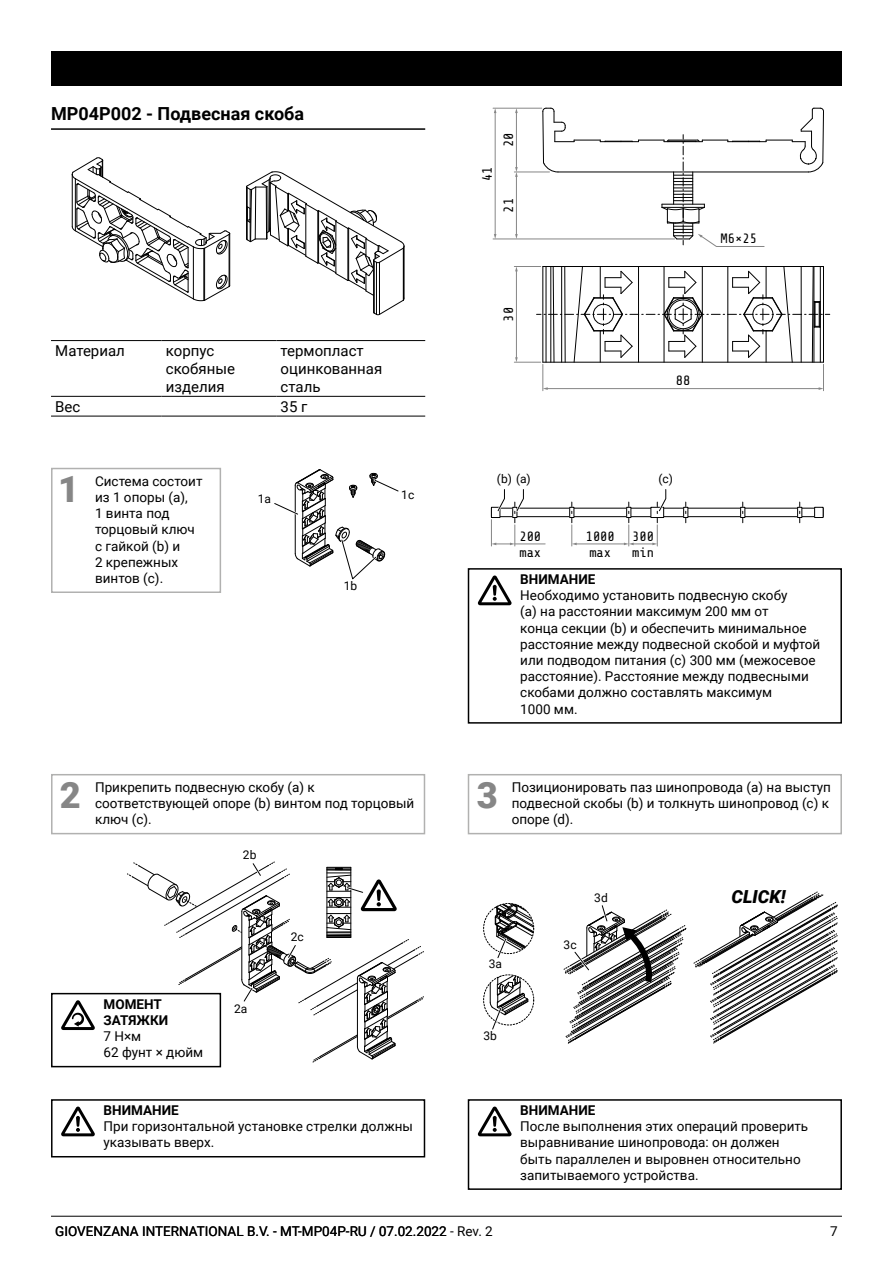
<style>
.page{position:relative;width:893px;height:1263px;background:#fff}
.page>*{position:absolute;margin:0;border:0;box-sizing:border-box;transform-origin:0 0}
.t1{font:900 36.3px "Roboto";color:#868686}
.t2{font:700 18px "Roboto";color:#000}
.t3{font:italic 900 18px "Roboto";color:#000}
.t4{font:15px/18px "Roboto";color:#000}
.t5{font:13.5px/16.2px "Roboto";color:#000}
.t6{font:700 13.5px/16.2px "Roboto";color:#000}
.t7{font:13.5px/16.2px "Share Tech Mono";color:#000}
.t8{font:12px "Roboto";color:#000}
</style>
<div class="page">
<hr style="left:51px;top:1216px;width:791px;height:1px;background:#000">
<div style="left:51px;top:51px;width:791px;height:34px;background:#000"></div>
<hr style="left:51px;top:128px;width:374px;height:2px;background:#000">
<hr style="left:51px;top:340px;width:111px;height:1px;background:#000">
<hr style="left:162px;top:340px;width:114px;height:1px;background:#000">
<hr style="left:276px;top:340px;width:149px;height:1px;background:#000">
<hr style="left:51px;top:396px;width:111px;height:1px;background:#000">
<hr style="left:162px;top:396px;width:114px;height:1px;background:#000">
<hr style="left:276px;top:396px;width:149px;height:1px;background:#000">
<hr style="left:51px;top:416px;width:111px;height:1px;background:#000">
<hr style="left:162px;top:416px;width:114px;height:1px;background:#000">
<hr style="left:276px;top:416px;width:149px;height:1px;background:#000">
<hr style="left:493px;top:108px;width:49px;height:1px;background:#868686">
<hr style="left:514px;top:172px;width:35px;height:1px;background:#868686">
<hr style="left:493px;top:239px;width:182px;height:1px;background:#868686">
<hr style="left:516px;top:112px;width:1px;height:56px;background:#868686">
<hr style="left:516px;top:176px;width:1px;height:59px;background:#868686">
<svg style="left:515px;top:234px;width:3px;height:5px"></svg>
<svg style="left:515px;top:167px;width:3px;height:10px"></svg>
<hr style="left:495px;top:112px;width:1px;height:123px;background:#868686">
<svg style="left:542px;top:107px;width:282px;height:140px"></svg>
<svg style="left:514px;top:266px;width:316px;height:125px"></svg>
<svg style="left:71px;top:157px;width:159px;height:144px"></svg>
<hr style="left:404px;top:246px;width:1px;height:52px;background:#000">
<svg style="left:246px;top:171px;width:158px;height:145px"></svg>
<svg style="left:274px;top:469px;width:125px;height:111px"></svg>
<svg style="left:127px;top:861px;width:297px;height:201px"></svg>
<svg style="left:694px;top:892px;width:144px;height:151px"></svg>
<div style="left:483px;top:974px;width:51px;height:51px;border:1px dashed #000;border-radius:50%"></div>
<svg style="left:494px;top:903px;width:40px;height:55px"></svg>
<svg style="left:489px;top:975px;width:40px;height:55px"></svg>
<svg style="left:563px;top:905px;width:123px;height:138px"></svg>
<div style="left:51px;top:468px;width:170px;height:125px;border:2px solid #b1b1b0"></div>
<div style="left:51px;top:774px;width:374px;height:60px;border:2px solid #b1b1b0"></div>
<div style="left:468px;top:774px;width:374px;height:60px;border:2px solid #b1b1b0"></div>
<div style="left:52px;top:994px;width:168px;height:72px;background:#fff"></div>
<svg style="left:61px;top:1000px;width:34px;height:30px"></svg>
<div style="left:51px;top:993px;width:170px;height:74px;border:2px solid #000"></div>
<svg style="left:61px;top:1106px;width:34px;height:30px"></svg>
<div style="left:51px;top:1099px;width:374px;height:58px;border:2px solid #000"></div>
<svg style="left:478px;top:1106px;width:34px;height:30px"></svg>
<div style="left:468px;top:1099px;width:374px;height:91px;border:2px solid #000"></div>
<svg style="left:478px;top:575px;width:34px;height:30px"></svg>
<div style="left:468px;top:568px;width:374px;height:156px;border:2px solid #000"></div>
<div style="left:491px;top:508px;width:332px;height:9px;border:1px solid #000"></div>
<div style="left:569px;top:507px;width:5px;height:11px;border:1px solid #000"></div>
<div style="left:683px;top:507px;width:5px;height:11px;border:1px solid #000"></div>
<div style="left:740px;top:507px;width:5px;height:11px;border:1px solid #000"></div>
<div style="left:797px;top:507px;width:5px;height:11px;border:1px solid #000"></div>
<div style="left:815px;top:507px;width:8px;height:10px;background:#fff"></div>
<div style="left:814px;top:507px;width:9px;height:11px;border:1px solid #000"></div>
<hr style="left:576px;top:543px;width:49px;height:1px;background:#868686">
<svg style="left:491px;top:489px;width:35px;height:57px"></svg>
<svg style="left:571px;top:502px;width:6px;height:44px"></svg>
<svg style="left:624px;top:489px;width:44px;height:57px"></svg>
<svg style="left:685px;top:502px;width:1px;height:21px"></svg>
<svg style="left:742px;top:502px;width:1px;height:21px"></svg>
<svg style="left:799px;top:502px;width:1px;height:21px"></svg>
<hr style="left:515px;top:543px;width:30px;height:1px;background:#868686">
<h2 class="t2" style="left:51px;top:101px;width:255px">MP04P002 - Подвесная скоба</h2>
<p class="t4" style="left:55px;top:341px;width:71px">Материал</p>
<p class="t4" style="left:166px;top:341px;width:71px">корпус скобяные изделия</p>
<p class="t4" style="left:281px;top:341px;width:103px">термопласт оцинкованная сталь</p>
<p class="t4" style="left:55px;top:397px;width:27px">Вес</p>
<p class="t4" style="left:281px;top:397px;width:28px">35 г</p>
<h1 class="t1" style="left:58px;top:464px;width:23px">1</h1>
<p class="t5" style="left:95px;top:472px;width:109px">Система состоит из 1 опоры (a),<br>1 винта под торцовый ключ с гайкой (b) и<br>2 крепежных винтов (c).</p>
<p class="t8" style="left:258px;top:491px;width:15px">1a</p>
<p class="t8" style="left:344px;top:578px;width:15px">1b</p>
<p class="t8" style="left:401px;top:486px;width:15px">1c</p>
<p class="t7" style="left:480px;top:181px;width:16px;rotate:-90deg">41</p>
<p class="t7" style="left:501px;top:147px;width:16px;rotate:-90deg">20</p>
<p class="t7" style="left:501px;top:213px;width:16px;rotate:-90deg">21</p>
<p class="t7" style="left:501px;top:322px;width:16px;rotate:-90deg">30</p>
<p class="t7" style="left:721px;top:231px;width:38px">M6×25</p>
<p class="t7" style="left:676px;top:373px;width:16px">88</p>
<p class="t8" style="left:497px;top:470px;width:35px">(b) (a)</p>
<p class="t8" style="left:658px;top:470px;width:16px">(c)</p>
<p class="t7" style="left:519px;top:528px;width:23px">200 max</p>
<p class="t7" style="left:586px;top:528px;width:31px">1000 max</p>
<p class="t7" style="left:632px;top:528px;width:23px">300 min</p>
<p class="t6" style="left:520px;top:571px;width:77px">ВНИМАНИЕ</p>
<p class="t5" style="left:520px;top:587px;width:302px">Необходимо установить подвесную скобу<br>(a) на расстоянии максимум 200 мм от<br>конца секции (b) и обеспечить минимальное расстояние между подвесной скобой и муфтой или подводом питания (c) 300 мм (межосевое расстояние). Расстояние между подвесными скобами должно составлять максимум<br>1000 мм.</p>
<h1 class="t1" style="left:60px;top:770px;width:23px">2</h1>
<p class="t5" style="left:95px;top:778px;width:321px">Прикрепить подвесную скобу (a) к соответствующей опоре (b) винтом под торцовый ключ (c).</p>
<h1 class="t1" style="left:477px;top:770px;width:23px">3</h1>
<p class="t5" style="left:512px;top:778px;width:321px">Позиционировать паз шинопровода (a) на выступ подвесной скобы (b) и толкнуть шинопровод (c) к опоре (d).</p>
<p class="t8" style="left:243px;top:846px;width:15px">2b</p>
<p class="t6" style="left:104px;top:995px;width:66px">МОМЕНТ<br>ЗАТЯЖКИ</p>
<p class="t5" style="left:104px;top:1028px;width:101px">7 Н×м<br>62 фунт × дюйм</p>
<p class="t8" style="left:234px;top:1001px;width:15px">2a</p>
<p class="t8" style="left:291px;top:928px;width:15px">2c</p>
<p class="t6" style="left:104px;top:1102px;width:77px">ВНИМАНИЕ</p>
<p class="t5" style="left:104px;top:1118px;width:311px">При горизонтальной установке стрелки должны указывать вверх.</p>
<p class="t8" style="left:489px;top:955px;width:15px">3a</p>
<p class="t8" style="left:483px;top:1027px;width:15px">3b</p>
<p class="t8" style="left:564px;top:936px;width:15px">3c</p>
<p class="t8" style="left:594px;top:889px;width:15px">3d</p>
<h2 class="t3" style="left:731px;top:884px;width:56px">CLICK!</h2>
<p class="t6" style="left:520px;top:1102px;width:77px">ВНИМАНИЕ</p>
<p class="t5" style="left:520px;top:1118px;width:289px">После выполнения этих операций проверить выравнивание шинопровода: он должен быть параллелен и выровнен относительно запитываемого устройства.</p>
<p class="t5" style="left:55px;top:1223px;width:439px">GIOVENZANA INTERNATIONAL B.V. - MT-MP04P-RU / 07.02.2022 - Rev. 2</p>
<p class="t5" style="left:830px;top:1223px;width:9px">7</p>
</div>
